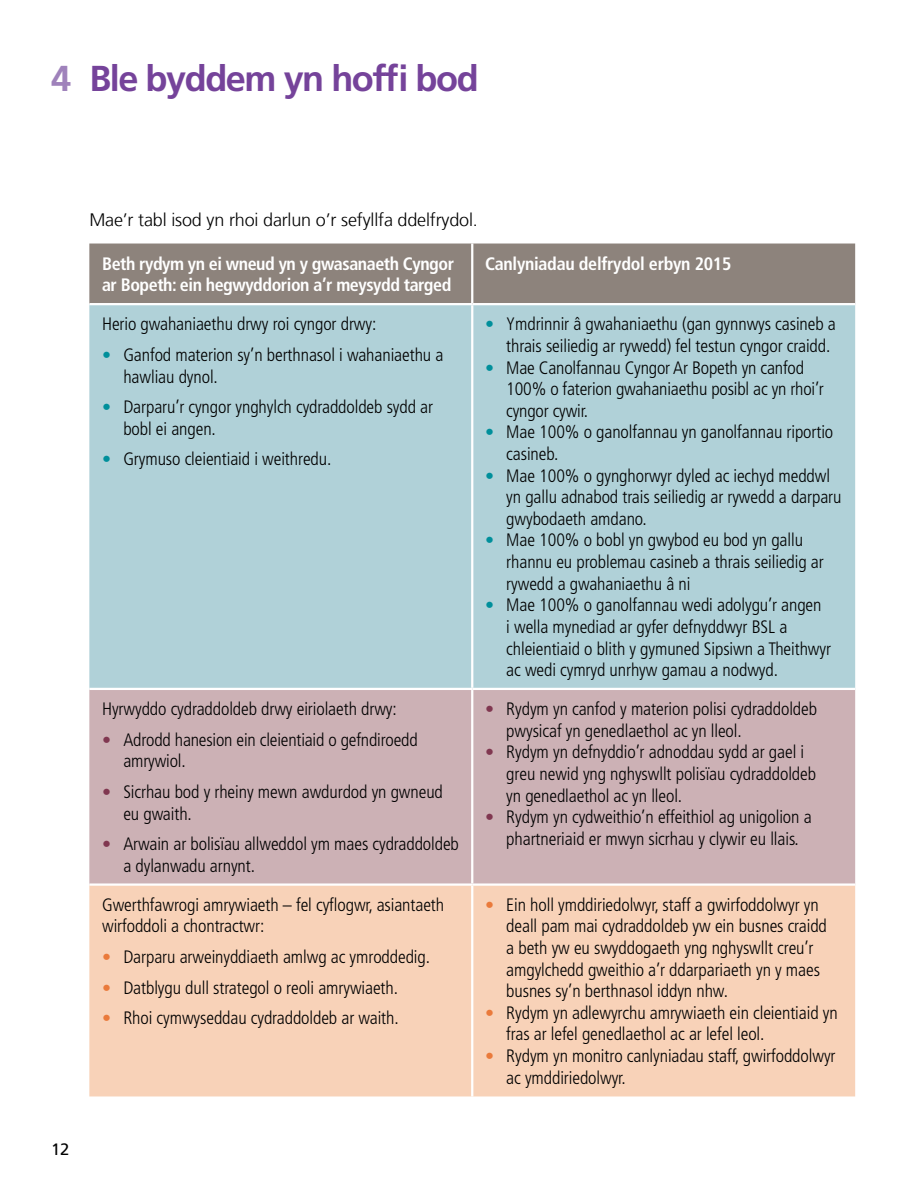
<style>
.page{position:relative;width:919px;height:1191px;background:#fff}
.page>*{position:absolute;margin:0;border:0;box-sizing:border-box;transform-origin:0 0}
.t1{font:700 36px "Frutiger LT Com";letter-spacing:-.04em;color:#75439a}
.t2{font:300 condensed 18px/21.6px "Frutiger";letter-spacing:-.005em;color:#000}
.t3{font:700 condensed 18px/21.6px "Frutiger";letter-spacing:-.025em;color:#fff}
.t4{font:300 18px "Frutiger LT Com";letter-spacing:-.01em;color:#000}
.t5{font:16.5px "Frutiger LT Com";color:#000}
.s1{color:#9f82bb}
.s2{font-family:"Frutiger LT Com";font-stretch:normal;color:#008f9b}
.s3{font-family:"Frutiger LT Com";font-stretch:normal;color:#803750}
.s4{font-family:"Frutiger LT Com";font-stretch:normal;color:#ea7a3b}
</style>
<div class="page">
<div style="left:89px;top:243px;width:766px;height:60px;background:#8d837c"></div>
<div style="left:89px;top:305px;width:766px;height:383px;background:#b0d1d8"></div>
<div style="left:89px;top:690px;width:766px;height:193px;background:#ccb1b5"></div>
<div style="left:89px;top:885px;width:766px;height:211px;background:#f8d2b8"></div>
<hr style="left:471px;top:243px;width:2px;height:60px;background:#fff">
<hr style="left:471px;top:305px;width:2px;height:383px;background:#fff">
<hr style="left:471px;top:690px;width:2px;height:193px;background:#fff">
<hr style="left:471px;top:885px;width:2px;height:211px;background:#fff">
<h1 class="t1" style="left:51px;top:57px;width:429px"><span class="s1">4</span> Ble byddem yn hoffi bod</h1>
<p class="t4" style="left:89px;top:209px;width:390px">Mae’r tabl isod yn rhoi darlun o’r sefyllfa ddelfrydol.</p>
<p class="t3" style="left:102px;top:253px;width:353px">Beth rydym yn ei wneud yn y gwasanaeth Cyngor ar Bopeth: ein hegwyddorion a’r meysydd targed</p>
<p class="t3" style="left:485px;top:253px;width:248px">Canlyniadau delfrydol erbyn 2015</p>
<p class="t2" style="left:102px;top:314px;width:276px">Herio gwahaniaethu drwy roi cyngor drwy:</p>
<p class="t2" style="left:123px;top:344px;width:321px;text-indent:-21px"><span class="s2">•</span> Ganfod materion sy’n berthnasol i wahaniaethu a hawliau dynol.</p>
<p class="t2" style="left:123px;top:396px;width:311px;text-indent:-21px"><span class="s2">•</span> Darparu’r cyngor ynghylch cydraddoldeb sydd ar bobl ei angen.</p>
<p class="t2" style="left:102px;top:449px;width:231px"><span class="s2">•</span> Grymuso cleientiaid i weithredu.</p>
<p class="t2" style="left:506px;top:314px;width:331px;text-indent:-21px"><span class="s2">•</span> Ymdrinnir â gwahaniaethu (gan gynnwys casineb a thrais seiliedig ar rywedd) fel testun cyngor craidd.</p>
<p class="t2" style="left:506px;top:357px;width:319px;text-indent:-21px"><span class="s2">•</span> Mae Canolfannau Cyngor Ar Bopeth yn canfod<br>100% o faterion gwahaniaethu posibl ac yn rhoi’r cyngor cywir.</p>
<p class="t2" style="left:506px;top:422px;width:328px;text-indent:-21px"><span class="s2">•</span> Mae 100% o ganolfannau yn ganolfannau riportio casineb.</p>
<p class="t2" style="left:506px;top:465px;width:336px;text-indent:-21px"><span class="s2">•</span> Mae 100% o gynghorwyr dyled ac iechyd meddwl yn gallu adnabod trais seiliedig ar rywedd a darparu gwybodaeth amdano.</p>
<p class="t2" style="left:506px;top:530px;width:319px;text-indent:-21px"><span class="s2">•</span> Mae 100% o bobl yn gwybod eu bod yn gallu rhannu eu problemau casineb a thrais seiliedig ar rywedd a gwahaniaethu â ni</p>
<p class="t2" style="left:506px;top:594px;width:326px;text-indent:-21px"><span class="s2">•</span> Mae 100% o ganolfannau wedi adolygu’r angen<br>i wella mynediad ar gyfer defnyddwyr BSL a chleientiaid o blith y gymuned Sipsiwn a Theithwyr ac wedi cymryd unrhyw gamau a nodwyd.</p>
<p class="t5" style="left:51px;top:1139px;width:20px">12</p>
<p class="t2" style="left:102px;top:698px;width:296px">Hyrwyddo cydraddoldeb drwy eiriolaeth drwy:</p>
<p class="t2" style="left:123px;top:729px;width:296px;text-indent:-21px"><span class="s3">•</span> Adrodd hanesion ein cleientiaid o gefndiroedd amrywiol.</p>
<p class="t2" style="left:123px;top:781px;width:321px;text-indent:-21px"><span class="s3">•</span> Sicrhau bod y rheiny mewn awdurdod yn gwneud eu gwaith.</p>
<p class="t2" style="left:123px;top:833px;width:337px;text-indent:-21px"><span class="s3">•</span> Arwain ar bolisïau allweddol ym maes cydraddoldeb a dylanwadu arnynt.</p>
<p class="t2" style="left:102px;top:894px;width:343px">Gwerthfawrogi amrywiaeth – fel cyflogwr, asiantaeth wirfoddoli a chontractwr:</p>
<p class="t2" style="left:102px;top:946px;width:329px"><span class="s4">•</span> Darparu arweinyddiaeth amlwg ac ymroddedig.</p>
<p class="t2" style="left:102px;top:977px;width:297px"><span class="s4">•</span> Datblygu dull strategol o reoli amrywiaeth.</p>
<p class="t2" style="left:102px;top:1007px;width:298px"><span class="s4">•</span> Rhoi cymwyseddau cydraddoldeb ar waith.</p>
<p class="t2" style="left:506px;top:698px;width:312px;text-indent:-21px"><span class="s3">•</span> Rydym yn canfod y materion polisi cydraddoldeb pwysicaf yn genedlaethol ac yn lleol.</p>
<p class="t2" style="left:506px;top:741px;width:311px;text-indent:-21px"><span class="s3">•</span> Rydym yn defnyddio’r adnoddau sydd ar gael i greu newid yng nghyswllt polisïau cydraddoldeb yn genedlaethol ac yn lleol.</p>
<p class="t2" style="left:485px;top:806px;width:328px;text-align:center"><span class="s3">•</span> Rydym yn cydweithio’n effeithiol ag unigolion a phartneriaid er mwyn sicrhau y clywir eu llais.</p>
<p class="t2" style="left:506px;top:894px;width:322px;text-indent:-21px"><span class="s4">•</span> Ein holl ymddiriedolwyr, staff a gwirfoddolwyr yn deall pam mai cydraddoldeb yw ein busnes craidd a beth yw eu swyddogaeth yng nghyswllt creu’r amgylchedd gweithio a’r ddarpariaeth yn y maes busnes sy’n berthnasol iddyn nhw.</p>
<p class="t2" style="left:506px;top:1002px;width:333px;text-indent:-21px"><span class="s4">•</span> Rydym yn adlewyrchu amrywiaeth ein cleientiaid yn fras ar lefel genedlaethol ac ar lefel leol.</p>
<p class="t2" style="left:506px;top:1045px;width:331px;text-indent:-21px"><span class="s4">•</span> Rydym yn monitro canlyniadau staff, gwirfoddolwyr ac ymddiriedolwyr.</p>
</div>
